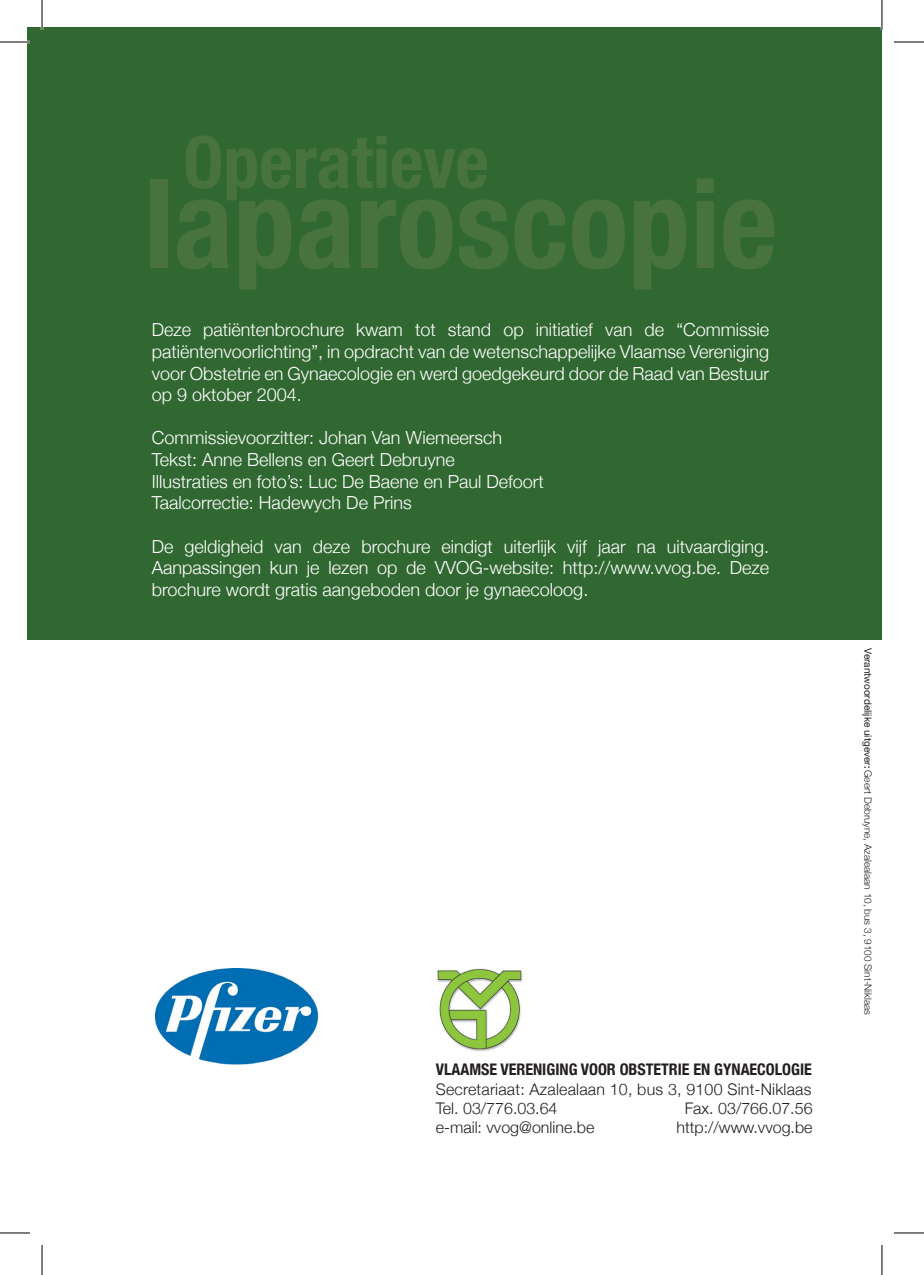
<style>
.page{position:relative;width:924px;height:1275px;background:#fff}
.page>*{position:absolute;margin:0;border:0;box-sizing:border-box;transform-origin:0 0}
.t1{font:700 condensed 124px "Helvetica Neue";color:#49733d}
.t2{font:700 condensed 72px "Helvetica Neue";color:#49733d}
.t3{font:300 18px/21.6px "Helvetica Neue";color:#fff;text-align:justify}
.t4{font:300 16px/19.2px "Helvetica Neue";color:#231f20}
.t5{font:700 condensed 16px "Helvetica Neue";color:#231f20}
.t6{font:300 10px "Helvetica Neue";color:#231f20}
.s1{font-weight:400}
.s2{font-weight:700;font-stretch:condensed}
</style>
<div class="page">
<div style="left:27px;top:27px;width:854px;height:613px;background:#316832"></div>
<img style="left:437px;top:968px;width:86px;height:83px">
<img style="left:156px;top:968px;width:163px;height:97px">
<hr style="left:0;top:41px;width:30px;height:2px;background:#fff">
<hr style="left:41px;top:0;width:2px;height:30px;background:#fff">
<hr style="left:880px;top:0;width:2px;height:30px;background:#fff">
<hr style="left:0;top:42px;width:30px;height:1px;background:#000">
<hr style="left:893px;top:42px;width:30px;height:1px;background:#000">
<hr style="left:0;top:1232px;width:30px;height:1px;background:#000">
<hr style="left:893px;top:1232px;width:30px;height:1px;background:#000">
<hr style="left:42px;top:0;width:1px;height:30px;background:#000">
<hr style="left:42px;top:1245px;width:1px;height:30px;background:#000">
<hr style="left:881px;top:0;width:1px;height:30px;background:#000">
<hr style="left:881px;top:1245px;width:1px;height:30px;background:#000">
<h2 class="t2" style="left:183px;top:119px;width:307px">Operatieve</h2>
<h1 class="t1" style="left:144px;top:149px;width:635px">laparoscopie</h1>
<p class="t3" style="left:152px;top:319px;width:619px">Deze patiëntenbrochure kwam tot stand op initiatief van de “Commissie patiëntenvoorlichting”, in opdracht van de wetenschappelijke Vlaamse Vereniging voor Obstetrie en Gynaecologie en werd goedgekeurd door de Raad van Bestuur op 9 oktober 2004.</p>
<p class="t3" style="left:152px;top:427px;width:393px;text-align:left">Commissievoorzitter: Johan Van Wiemeersch Tekst: Anne Bellens en Geert Debruyne<br>Illustraties en foto’s: Luc De Baene en Paul Defoort Taalcorrectie: Hadewych De Prins</p>
<p class="t3" style="left:152px;top:535px;width:618px">De geldigheid van deze brochure eindigt uiterlijk vijf jaar na uitvaardiging.<br>Aanpassingen kun je lezen op de VVOG-website: http://www.vvog.be. Deze brochure wordt gratis aangeboden door je gynaecoloog.</p>
<p class="t5" style="left:435px;top:1060px;width:377px">VLAAMSE VERENIGING VOOR OBSTETRIE EN GYNAECOLOGIE</p>
<p class="t4" style="left:435px;top:1079px;width:377px">Secretariaat: Azalealaan 10, bus 3, 9100 Sint-Niklaas<br>Tel. 03/776.03.64<br>e-mail: vvog@online.be</p>
<p class="t4" style="left:676px;top:1098px;width:138px;text-align:center">Fax. 03/766.07.56 http://www.vvog.be</p>
<p class="t6" style="left:873px;top:648px;width:369px;rotate:90deg"><span class="s1">Verantwoordelijke uitgever</span><span class="s2">:</span> Geert Debruyne, Azalealaan 10, bus 3, 9100 Sint-Niklaas</p>
</div>
